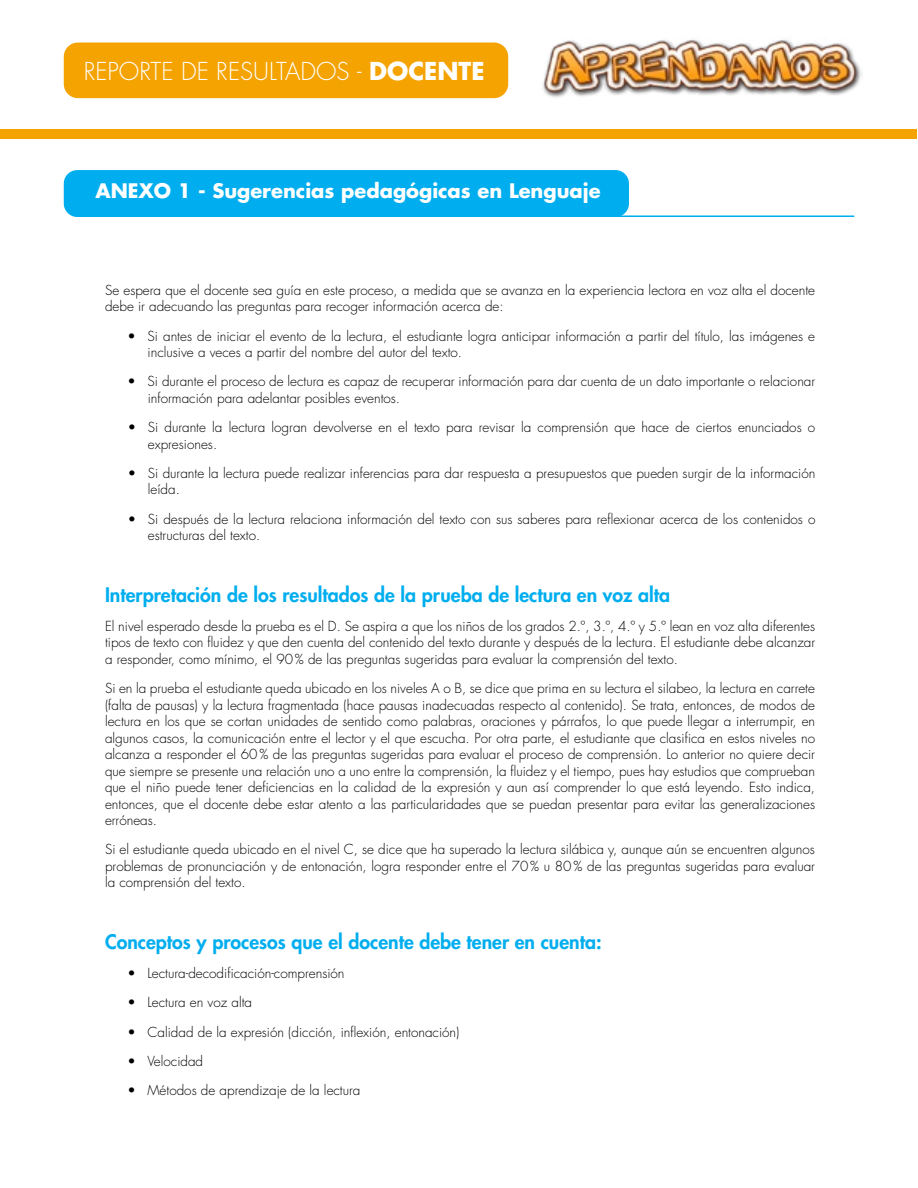
<style>
.page{position:relative;width:918px;height:1188px;background:#fff}
.page>*{position:absolute;margin:0;border:0;box-sizing:border-box;transform-origin:0 0}
.t1{font:300 24px "Futura Std";color:#fff}
.t2{font:800 19.5px "Futura Std";color:#00aeef}
.t3{font:700 19.5px "Futura Std";color:#fff}
.t4{font:300 13.5px/16.5px "Futura Std";color:#000}
.s1{font-weight:700}
</style>
<div class="page">
<div style="left:65px;top:171px;width:563px;height:45px;background:#00aeef;border-radius:13px"></div>
<div style="left:64px;top:170px;width:565px;height:47px;border:2px solid #00aeef;border-radius:13px"></div>
<hr style="left:80px;top:215px;width:774px;height:2px;background:#00aeef">
<div style="left:64px;top:43px;width:444px;height:55px;background:#f5a300;border-radius:14px"></div>
<div style="left:1px;top:129px;width:916px;height:9px;background:#f5a300"></div>
<img style="left:542px;top:40px;width:321px;height:58px">
<h1 class="t1" style="left:84px;top:57px;width:402px">REPORTE DE RESULTADOS - <span class="s1">DOCENTE</span></h1>
<h2 class="t3" style="left:95px;top:178px;width:507px">ANEXO 1 - Sugerencias pedagógicas en Lenguaje</h2>
<p class="t4" style="left:105px;top:282px;width:712px">Se espera que el docente sea guía en este proceso, a medida que se avanza en la experiencia lectora en voz alta el docente debe ir adecuando las preguntas para recoger información acerca de:</p>
<p class="t4" style="left:148px;top:328px;width:669px;text-indent:-20px">• Si antes de iniciar el evento de la lectura, el estudiante logra anticipar información a partir del título, las imágenes e inclusive a veces a partir del nombre del autor del texto.</p>
<p class="t4" style="left:148px;top:374px;width:669px;text-indent:-20px">• Si durante el proceso de lectura es capaz de recuperar información para dar cuenta de un dato importante o relacionar información para adelantar posibles eventos.</p>
<p class="t4" style="left:148px;top:419px;width:669px;text-indent:-20px">• Si durante la lectura logran devolverse en el texto para revisar la comprensión que hace de ciertos enunciados o expresiones.</p>
<p class="t4" style="left:148px;top:465px;width:669px;text-indent:-20px">• Si durante la lectura puede realizar inferencias para dar respuesta a presupuestos que pueden surgir de la información leída.</p>
<p class="t4" style="left:148px;top:511px;width:669px;text-indent:-20px">• Si después de la lectura relaciona información del texto con sus saberes para reflexionar acerca de los contenidos o estructuras del texto.</p>
<h2 class="t2" style="left:105px;top:582px;width:567px">Interpretación de los resultados de la prueba de lectura en voz alta</h2>
<p class="t4" style="left:105px;top:618px;width:712px;text-align:justify">El nivel esperado desde la prueba es el D. Se aspira a que los niños de los grados 2.º, 3.º, 4.º y 5.º lean en voz alta diferentes tipos de texto con fluidez y que den cuenta del contenido del texto durante y después de la lectura. El estudiante debe alcanzar a responder, como mínimo, el 90% de las preguntas sugeridas para evaluar la comprensión del texto.</p>
<p class="t4" style="left:105px;top:680px;width:712px;text-align:justify">Si en la prueba el estudiante queda ubicado en los niveles A o B, se dice que prima en su lectura el silabeo, la lectura en carrete (falta de pausas) y la lectura fragmentada (hace pausas inadecuadas respecto al contenido). Se trata, entonces, de modos de lectura en los que se cortan unidades de sentido como palabras, oraciones y párrafos, lo que puede llegar a interrumpir, en algunos casos, la comunicación entre el lector y el que escucha. Por otra parte, el estudiante que clasifica en estos niveles no alcanza a responder el 60% de las preguntas sugeridas para evaluar el proceso de comprensión. Lo anterior no quiere decir que siempre se presente una relación uno a uno entre la comprensión, la fluidez y el tiempo, pues hay estudios que comprueban que el niño puede tener deficiencias en la calidad de la expresión y aun así comprender lo que está leyendo. Esto indica, entonces, que el docente debe estar atento a las particularidades que se puedan presentar para evitar las generalizaciones erróneas.</p>
<p class="t4" style="left:105px;top:842px;width:712px;text-align:justify">Si el estudiante queda ubicado en el nivel C, se dice que ha superado la lectura silábica y, aunque aún se encuentren algunos problemas de pronunciación y de entonación, logra responder entre el 70% u 80% de las preguntas sugeridas para evaluar la comprensión del texto.</p>
<h2 class="t2" style="left:105px;top:929px;width:498px">Conceptos y procesos que el docente debe tener en cuenta:</h2>
<p class="t4" style="left:128px;top:965px;width:219px">• Lectura-decodificación-comprensión</p>
<p class="t4" style="left:128px;top:995px;width:126px">• Lectura en voz alta</p>
<p class="t4" style="left:128px;top:1024px;width:333px">• Calidad de la expresión (dicción, inflexión, entonación)</p>
<p class="t4" style="left:128px;top:1053px;width:77px">• Velocidad</p>
<p class="t4" style="left:128px;top:1082px;width:234px">• Métodos de aprendizaje de la lectura</p>
</div>
